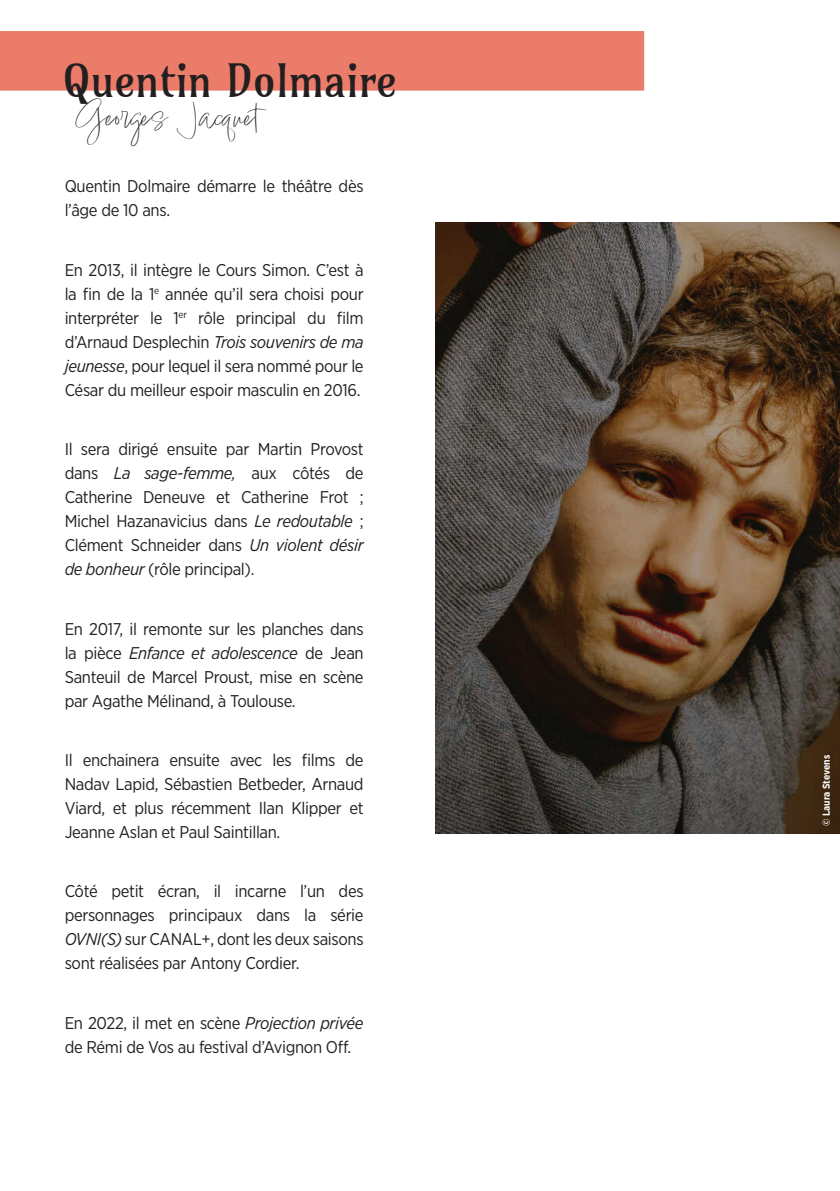
<style>
.page{position:relative;width:840px;height:1191px;background:#fff}
.page>*{position:absolute;margin:0;border:0;box-sizing:border-box;transform-origin:0 0}
.t1{font:44px "Amarante";color:#231f20}
.t2{font:40px "Lindsey Signature";color:#231f20}
.t3{font:17px/24px "Gotham Narrow";letter-spacing:-.02em;color:#231f20;text-align:justify}
.t4{font:700 10px "Gotham Narrow";color:#fff}
.s1{font-style:italic}
</style>
<div class="page">
<div style="left:0;top:31px;width:643px;height:60px;background:#eb7c69"></div>
<img style="left:435px;top:223px;width:404px;height:610px">
<h1 class="t1" style="left:62px;top:53px;width:336px">Quentin Dolmaire</h1>
<h2 class="t2" style="left:76px;top:92px;width:187px">Georges Jacquet</h2>
<p class="t3" style="left:65px;top:174px;width:300px">Quentin Dolmaire démarre le théâtre dès l’âge de 10 ans.</p>
<p class="t3" style="left:65px;top:257px;width:300px">En 2013, il intègre le Cours Simon. C’est à la fin de la 1<sup>e</sup> année qu’il sera choisi pour interpréter le 1<sup>er</sup> rôle principal du film d’Arnaud Desplechin <span class="s1">Trois souvenirs de ma jeunesse</span>, pour lequel il sera nommé pour le César du meilleur espoir masculin en 2016.</p>
<p class="t3" style="left:65px;top:437px;width:300px">Il sera dirigé ensuite par Martin Provost dans <span class="s1">La sage-femme,</span> aux côtés de Catherine Deneuve et Catherine Frot ; Michel Hazanavicius dans <span class="s1">Le redoutable</span> ; Clément Schneider dans <span class="s1">Un violent désir de bonheur</span> (rôle principal).</p>
<p class="t3" style="left:65px;top:616px;width:300px">En 2017, il remonte sur les planches dans la pièce <span class="s1">Enfance et adolescence</span> de Jean Santeuil de Marcel Proust, mise en scène par Agathe Mélinand, à Toulouse.</p>
<p class="t3" style="left:65px;top:747px;width:300px">Il enchainera ensuite avec les films de Nadav Lapid, Sébastien Betbeder, Arnaud Viard, et plus récemment Ilan Klipper et Jeanne Aslan et Paul Saintillan.</p>
<p class="t3" style="left:65px;top:879px;width:300px">Côté petit écran, il incarne l’un des personnages principaux dans la série <span class="s1">OVNI(S)</span> sur CANAL+, dont les deux saisons sont réalisées par Antony Cordier.</p>
<p class="t3" style="left:65px;top:1010px;width:300px">En 2022, il met en scène <span class="s1">Projection privée </span>de Rémi de Vos au festival d’Avignon Off.</p>
<p class="t4" style="left:819px;top:825px;width:72px;rotate:-90deg">© Laura Stevens</p>
</div>
